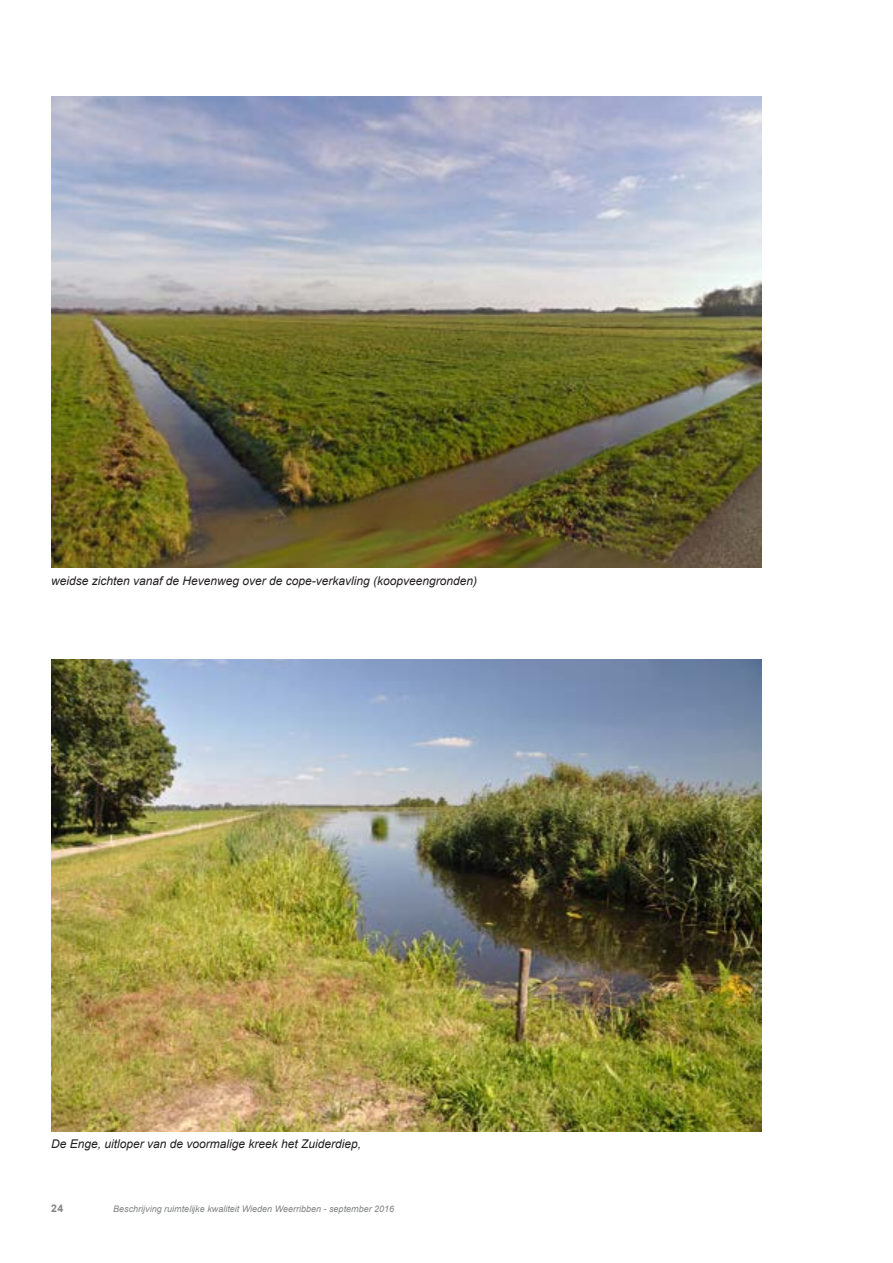
<style>
.page{position:relative;width:893px;height:1263px;background:#fff}
.page>*{position:absolute;margin:0;border:0;box-sizing:border-box;transform-origin:0 0}
.bijschrift{font:italic 12px "Arial";color:#231f20}
.t1{font:700 10.5px "Arial";color:#808285}
.t2{font:italic 9px "Arial";color:#808285}
</style>
<div class="page">
<img style="left:51px;top:659px;width:710px;height:472px">
<img style="left:51px;top:96px;width:710px;height:472px">
<p class="bijschrift" style="left:51px;top:573px;width:428px">weidse zichten vanaf de Hevenweg over de cope-verkavling (koopveengronden)</p>
<p class="bijschrift" style="left:51px;top:1136px;width:312px">De Enge, uitloper van de voormalige kreek het Zuiderdiep,</p>
<p class="t1" style="left:51px;top:1201px;width:14px">24</p>
<p class="t2" style="left:113px;top:1203px;width:282px">Beschrijving ruimtelijke kwaliteit Wieden Weerribben - september 2016</p>
</div>
